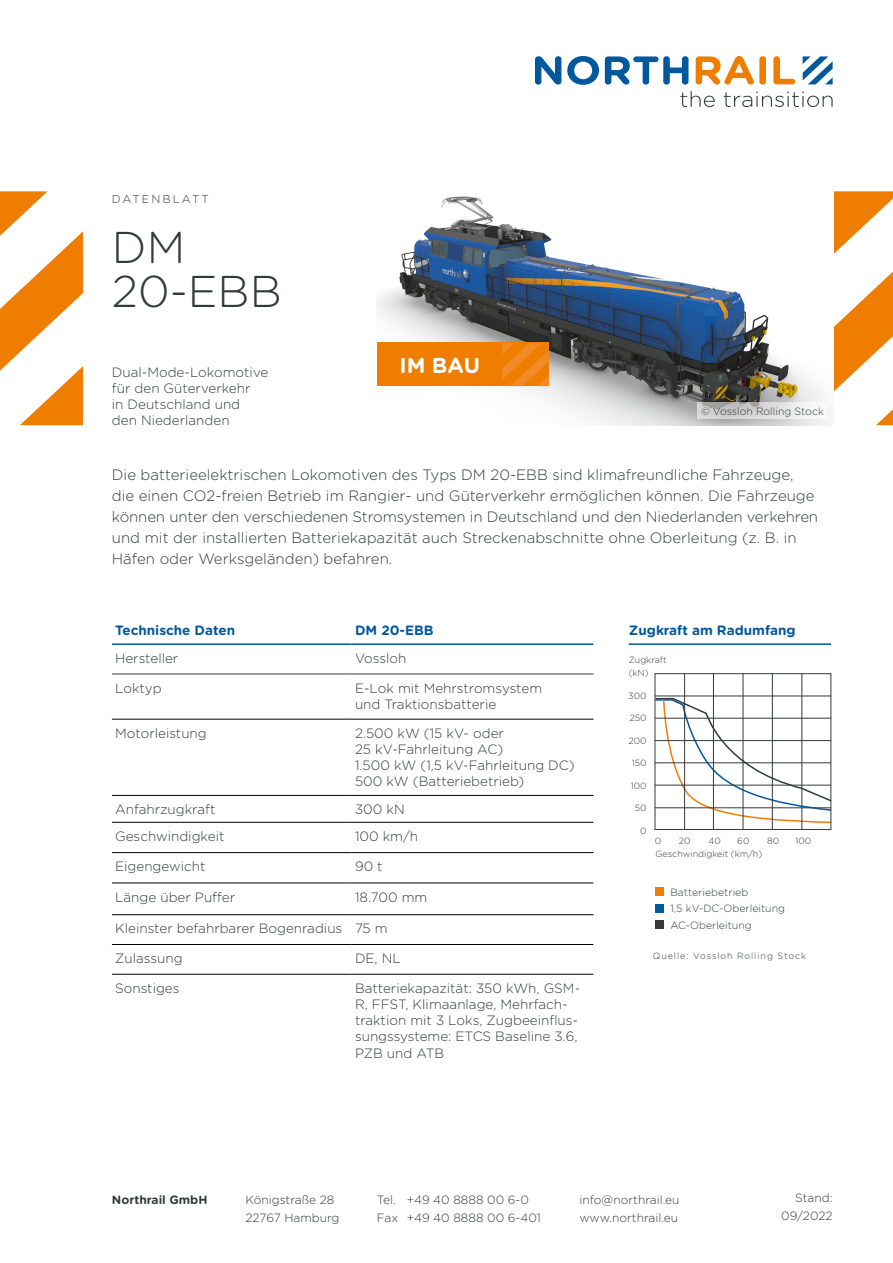
<style>
.page{position:relative;width:893px;height:1263px;background:#fff}
.page>*{position:absolute;margin:0;border:0;box-sizing:border-box;transform-origin:0 0}
.t1{font:300 44.4px/43.3px "Gotham Rounded";color:#36393b}
.t2{font:700 21.6px "Gotham Rounded";color:#fff}
.t3{font:300 15px/21px "Gotham Rounded";color:#36393b}
.t4{font:300 13.5px/16.2px "Gotham Rounded";color:#36393b}
.t5{font:700 13.5px "Gotham Rounded";color:#00599f}
.t6{font:300 12px/18px "Gotham Rounded";color:#36393b}
.t7{font:700 12px "Gotham Rounded";color:#36393b}
.t8{font:300 11.4px "Gotham Rounded";letter-spacing:.18em;color:#36393b}
.t9{font:300 10.5px/16.5px "Gotham Rounded";color:#36393b}
.t10{font:300 9px/12.6px "Gotham Rounded";color:#36393b}
.t11{font:300 9px "Gotham Rounded";letter-spacing:.1em;color:#36393b}
</style>
<div class="page">
<hr style="left:112px;top:719px;width:240px;height:1px;background:#000">
<hr style="left:352px;top:719px;width:241px;height:1px;background:#000">
<hr style="left:112px;top:795px;width:240px;height:1px;background:#000">
<hr style="left:352px;top:795px;width:241px;height:1px;background:#000">
<hr style="left:112px;top:822px;width:240px;height:1px;background:#000">
<hr style="left:352px;top:822px;width:241px;height:1px;background:#000">
<hr style="left:112px;top:852px;width:240px;height:1px;background:#000">
<hr style="left:352px;top:852px;width:241px;height:1px;background:#000">
<hr style="left:112px;top:883px;width:240px;height:1px;background:#000">
<hr style="left:352px;top:883px;width:241px;height:1px;background:#000">
<hr style="left:112px;top:914px;width:240px;height:1px;background:#000">
<hr style="left:352px;top:914px;width:241px;height:1px;background:#000">
<hr style="left:112px;top:944px;width:240px;height:1px;background:#000">
<hr style="left:352px;top:944px;width:241px;height:1px;background:#000">
<hr style="left:112px;top:974px;width:240px;height:1px;background:#000">
<hr style="left:352px;top:974px;width:241px;height:1px;background:#000">
<hr style="left:112px;top:674px;width:240px;height:1px;background:#36393b">
<hr style="left:352px;top:674px;width:241px;height:1px;background:#36393b">
<hr style="left:112px;top:643px;width:240px;height:2px;background:#00599f">
<hr style="left:352px;top:643px;width:241px;height:2px;background:#00599f">
<svg style="left:654px;top:697px;width:178px;height:127px"></svg>
<div style="left:656px;top:887px;width:8px;height:8px;background:#ef7d00"></div>
<div style="left:656px;top:905px;width:8px;height:8px;background:#00599f"></div>
<div style="left:656px;top:921px;width:8px;height:8px;background:#36393b"></div>
<hr style="left:629px;top:643px;width:202px;height:2px;background:#00599f">
<div style="left:655px;top:673px;width:176px;height:157px;border:1px solid #36393b"></div>
<hr style="left:684px;top:673px;width:1px;height:156px;background:#36393b">
<hr style="left:713px;top:673px;width:1px;height:156px;background:#36393b">
<hr style="left:655px;top:696px;width:176px;height:1px;background:#36393b">
<hr style="left:655px;top:718px;width:176px;height:1px;background:#36393b">
<hr style="left:655px;top:740px;width:176px;height:1px;background:#36393b">
<hr style="left:655px;top:762px;width:176px;height:1px;background:#36393b">
<hr style="left:655px;top:785px;width:176px;height:1px;background:#36393b">
<hr style="left:655px;top:807px;width:176px;height:1px;background:#36393b">
<hr style="left:743px;top:673px;width:1px;height:156px;background:#36393b">
<hr style="left:772px;top:673px;width:1px;height:156px;background:#36393b">
<hr style="left:802px;top:673px;width:1px;height:156px;background:#36393b">
<svg style="left:0;top:191px;width:83px;height:234px"></svg>
<svg style="left:803px;top:56px;width:30px;height:28px"></svg>
<svg style="left:535px;top:56px;width:26px;height:29px"></svg>
<svg style="left:567px;top:56px;width:32px;height:29px"></svg>
<svg style="left:605px;top:56px;width:83px;height:29px"></svg>
<svg style="left:696px;top:56px;width:58px;height:29px"></svg>
<div style="left:759px;top:56px;width:7px;height:29px;background:#ef7d00;border-radius:3px"></div>
<svg style="left:773px;top:56px;width:22px;height:28px"></svg>
<svg style="left:680px;top:91px;width:35px;height:16px"></svg>
<svg style="left:724px;top:92px;width:109px;height:15px"></svg>
<svg style="left:834px;top:272px;width:59px;height:120px"></svg>
<svg style="left:876px;top:409px;width:17px;height:16px"></svg>
<svg style="left:834px;top:191px;width:59px;height:63px"></svg>
<img style="left:377px;top:196px;width:453px;height:229px">
<div style="left:377px;top:343px;width:172px;height:43px;background:#ef7d00"></div>
<svg style="left:502px;top:343px;width:47px;height:43px"></svg>
<svg style="left:698px;top:403px;width:129px;height:16px"></svg>
<p class="t8" style="left:112px;top:192px;width:98px">DATENBLATT</p>
<h1 class="t1" style="left:112px;top:224px;width:171px">DM<br>20-EBB</h1>
<p class="t4" style="left:112px;top:363px;width:158px">Dual-Mode-Lokomotive für den Güterverkehr<br>in Deutschland und den Niederlanden</p>
<h2 class="t2" style="left:399px;top:350px;width:82px">IM BAU</h2>
<p class="t9" style="left:701px;top:402px;width:124px">© Vossloh Rolling Stock</p>
<p class="t3" style="left:112px;top:463px;width:708px">Die batterieelektrischen Lokomotiven des Typs DM 20-EBB sind klimafreundliche Fahrzeuge, die einen CO2-freien Betrieb im Rangier- und Güterverkehr ermöglichen können. Die Fahrzeuge können unter den verschiedenen Stromsystemen in Deutschland und den Niederlanden verkehren und mit der installierten Batteriekapazität auch Streckenabschnitte ohne Oberleitung (z. B. in Häfen oder Werksgeländen) befahren.</p>
<p class="t5" style="left:115px;top:620px;width:122px">Technische Daten</p>
<p class="t5" style="left:355px;top:620px;width:80px">DM 20-EBB</p>
<p class="t4" style="left:115px;top:649px;width:65px">Hersteller</p>
<p class="t4" style="left:355px;top:649px;width:53px">Vossloh</p>
<p class="t4" style="left:115px;top:679px;width:48px">Loktyp</p>
<p class="t4" style="left:355px;top:679px;width:189px">E-Lok mit Mehrstromsystem und Traktionsbatterie</p>
<p class="t4" style="left:115px;top:724px;width:93px">Motorleistung</p>
<p class="t4" style="left:355px;top:724px;width:221px">2.500 kW (15 kV- oder<br>25 kV-Fahrleitung AC)<br>1.500 kW (1,5 kV-Fahrleitung DC)<br>500 kW (Batteriebetrieb)</p>
<p class="t4" style="left:115px;top:800px;width:102px">Anfahrzugkraft</p>
<p class="t4" style="left:355px;top:800px;width:51px">300 kN</p>
<p class="t4" style="left:115px;top:827px;width:111px">Geschwindigkeit</p>
<p class="t4" style="left:355px;top:827px;width:65px">100 km/h</p>
<p class="t4" style="left:115px;top:858px;width:92px">Eigengewicht</p>
<p class="t4" style="left:355px;top:858px;width:29px">90 t</p>
<p class="t4" style="left:115px;top:888px;width:122px">Länge über Puffer</p>
<p class="t4" style="left:355px;top:888px;width:74px">18.700 mm</p>
<p class="t4" style="left:115px;top:920px;width:274px">Kleinster befahrbarer Bogenradius 75 m</p>
<p class="t4" style="left:115px;top:949px;width:69px">Zulassung</p>
<p class="t4" style="left:355px;top:949px;width:47px">DE, NL</p>
<p class="t4" style="left:115px;top:979px;width:66px">Sonstiges</p>
<p class="t4" style="left:355px;top:979px;width:227px">Batteriekapazität: 350 kWh, GSM-<br>R, FFST, Klimaanlage, Mehrfach&shy;traktion mit 3 Loks, Zugbeeinflus&shy;sungssysteme: ETCS Baseline 3.6,<br>PZB und ATB</p>
<p class="t5" style="left:629px;top:621px;width:168px">Zugkraft am Radumfang</p>
<p class="t10" style="left:629px;top:653px;width:40px">Zugkraft (kN)</p>
<p class="t10" style="left:628px;top:689px;width:20px">300</p>
<p class="t10" style="left:629px;top:711px;width:19px">250</p>
<p class="t10" style="left:628px;top:734px;width:20px">200</p>
<p class="t10" style="left:632px;top:756px;width:16px">150</p>
<p class="t10" style="left:631px;top:779px;width:17px">100</p>
<p class="t10" style="left:635px;top:801px;width:13px">50</p>
<p class="t10" style="left:640px;top:824px;width:8px">0</p>
<p class="t10" style="left:655px;top:834px;width:8px">0</p>
<p class="t10" style="left:679px;top:834px;width:13px">20</p>
<p class="t10" style="left:709px;top:834px;width:14px">40</p>
<p class="t10" style="left:737px;top:834px;width:14px">60</p>
<p class="t10" style="left:767px;top:834px;width:14px">80</p>
<p class="t10" style="left:795px;top:834px;width:17px">100</p>
<p class="t10" style="left:655px;top:847px;width:108px">Geschwindigkeit (km/h)</p>
<p class="t9" style="left:670px;top:883px;width:116px">Batteriebetrieb<br>1,5 kV-DC-Oberleitung<br>AC-Oberleitung</p>
<p class="t11" style="left:653px;top:950px;width:155px">Quelle: Vossloh Rolling Stock</p>
<p class="t7" style="left:112px;top:1190px;width:97px">Northrail GmbH</p>
<p class="t6" style="left:246px;top:1190px;width:95px">Königstraße 28<br>22767 Hamburg</p>
<p class="t6" style="left:579px;top:1190px;width:102px">info@northrail.eu www.northrail.eu</p>
<p class="t6" style="left:377px;top:1190px;width:165px">Tel. +49 40 8888 00 6-0<br>Fax +49 40 8888 00 6-401</p>
<p class="t6" style="left:781px;top:1188px;width:53px;text-align:right">Stand:<br>09/2022</p>
</div>
